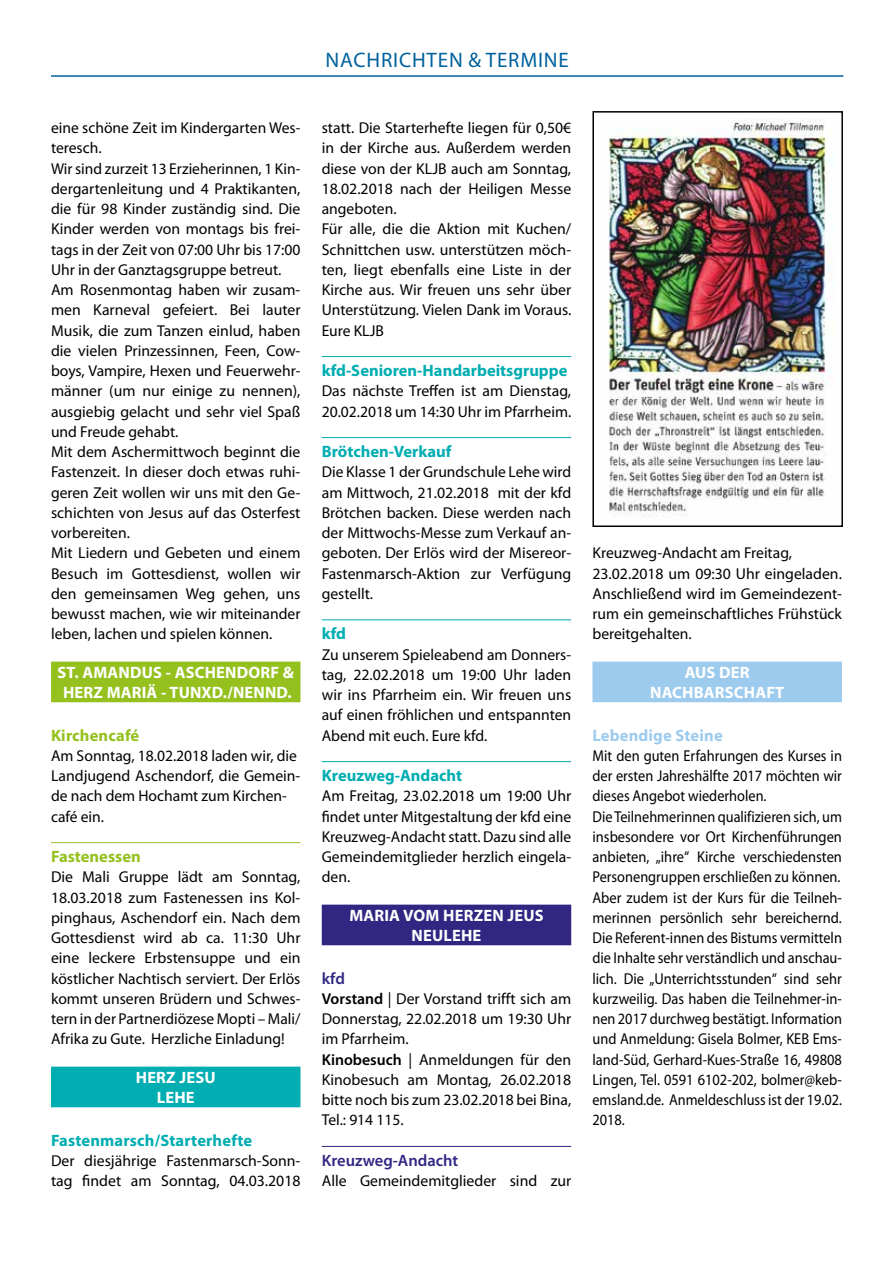
<style>
.page{position:relative;width:893px;height:1263px;background:#fff}
.page>*{position:absolute;margin:0;border:0;box-sizing:border-box;transform-origin:0 0}
.t1{font:21px "Myriad Pro";letter-spacing:.04em;color:#00619d}
.t2{font:700 16.5px/20.2px "Myriad Pro";letter-spacing:.01em;color:#fff;text-align:center}
.t3{font:700 16.5px "Myriad Pro";color:#00adb1}
.t4{font:700 16.5px "Myriad Pro";color:#95c11f}
.t5{font:600 16.5px "Myriad Pro";color:#312783}
.t6{font:700 16.5px "Myriad Pro";letter-spacing:.01em;color:#9dcbee}
.t7{font:15.75px/20.2px "Myriad Pro";color:#000}
.t8{font:15.75px/20.2px "Myriad Pro";color:#000;scale:.91 1}
.s1{font-weight:600}
</style>
<div class="page">
<div style="left:51px;top:662px;width:249px;height:20px;background:#95c11f"></div>
<div style="left:51px;top:682px;width:249px;height:20px;background:#95c11f"></div>
<hr style="left:51px;top:842px;width:249px;height:1px;background:#95c11f">
<div style="left:51px;top:1067px;width:249px;height:20px;background:#00adb1"></div>
<div style="left:51px;top:1087px;width:249px;height:20px;background:#00adb1"></div>
<hr style="left:322px;top:356px;width:249px;height:1px;background:#00adb1">
<hr style="left:322px;top:437px;width:249px;height:1px;background:#00adb1">
<hr style="left:322px;top:619px;width:249px;height:1px;background:#00adb1">
<hr style="left:322px;top:761px;width:249px;height:1px;background:#00adb1">
<div style="left:322px;top:905px;width:249px;height:20px;background:#312783"></div>
<div style="left:322px;top:925px;width:249px;height:20px;background:#312783"></div>
<hr style="left:322px;top:1146px;width:249px;height:1px;background:#312783">
<div style="left:592px;top:662px;width:250px;height:20px;background:#9dcbee"></div>
<div style="left:592px;top:682px;width:250px;height:20px;background:#9dcbee"></div>
<hr style="left:51px;top:75px;width:792px;height:2px;background:#00619d">
<img style="left:608px;top:119px;width:226px;height:398px">
<div style="left:592px;top:111px;width:251px;height:416px;border:2px solid #000"></div>
<h1 class="t1" style="left:325px;top:47px;width:245px">NACHRICHTEN &amp; TERMINE</h1>
<p class="t7" style="left:51px;top:117px;width:251px">eine schöne Zeit im Kindergarten Wes&shy;teresch.<br>Wir sind zurzeit 13 Erzieherinnen, 1 Kin&shy;dergartenleitung und 4 Praktikanten, die für 98 Kinder zuständig sind. Die Kinder werden von montags bis frei&shy;tags in der Zeit von 07:00 Uhr bis 17:00<br>Uhr in der Ganztagsgruppe betreut.<br>Am Rosenmontag haben wir zusam&shy;men Karneval gefeiert. Bei lauter Musik, die zum Tanzen einlud, haben die vielen Prinzessinnen, Feen, Cow&shy;boys, Vampire, Hexen und Feuerwehr&shy;männer (um nur einige zu nennen), ausgiebig gelacht und sehr viel Spaß und Freude gehabt.<br>Mit dem Aschermittwoch beginnt die Fastenzeit. In dieser doch etwas ruhi&shy;geren Zeit wollen wir uns mit den Ge&shy;schichten von Jesus auf das Osterfest vorbereiten.<br>Mit Liedern und Gebeten und einem Besuch im Gottesdienst, wollen wir den gemeinsamen Weg gehen, uns bewusst machen, wie wir miteinander leben, lachen und spielen können.</p>
<p class="t2" style="left:58px;top:661px;width:238px">ST. AMANDUS - ASCHENDORF &amp;<br>HERZ MARIÄ - TUNXD./NENND.</p>
<p class="t4" style="left:51px;top:724px;width:90px">Kirchencafé</p>
<p class="t7" style="left:51px;top:745px;width:251px">Am Sonntag, 18.02.2018 laden wir, die<br>Landjugend Aschendorf, die Gemein&shy;de nach dem Hochamt zum Kirchen&shy;café ein.</p>
<p class="t4" style="left:51px;top:846px;width:91px">Fastenessen</p>
<p class="t7" style="left:51px;top:867px;width:251px;text-align:justify">Die Mali Gruppe lädt am Sonntag, 18.03.2018 zum Fastenessen ins Kol&shy;pinghaus, Aschendorf ein. Nach dem Gottesdienst wird ab ca. 11:30 Uhr eine leckere Erbstensuppe und ein köstlicher Nachtisch serviert. Der Erlös kommt unseren Brüdern und Schwes&shy;tern in der Partnerdiözese Mopti – Mali/ Afrika zu Gute. Herzliche Einladung!</p>
<p class="t2" style="left:136px;top:1066px;width:81px">HERZ JESU<br>LEHE</p>
<p class="t3" style="left:51px;top:1129px;width:203px">Fastenmarsch/Starterhefte</p>
<p class="t7" style="left:51px;top:1150px;width:251px">Der diesjährige Fastenmarsch-Sonn&shy;tag findet am Sonntag, 04.03.2018</p>
<p class="t7" style="left:322px;top:117px;width:251px">statt. Die Starterhefte liegen für 0,50€ in der Kirche aus. Außerdem werden diese von der KLJB auch am Sonntag,<br>18.02.2018 nach der Heiligen Messe angeboten.<br>Für alle, die die Aktion mit Kuchen/<br>Schnittchen usw. unterstützen möch&shy;ten, liegt ebenfalls eine Liste in der<br>Kirche aus. Wir freuen uns sehr über<br>Unterstützung. Vielen Dank im Voraus.<br>Eure KLJB</p>
<p class="t3" style="left:322px;top:360px;width:247px">kfd-Senioren-Handarbeitsgruppe</p>
<p class="t7" style="left:322px;top:381px;width:251px">Das nächste Treffen ist am Dienstag,<br>20.02.2018 um 14:30 Uhr im Pfarrheim.</p>
<p class="t3" style="left:322px;top:441px;width:131px">Brötchen-Verkauf</p>
<p class="t7" style="left:322px;top:462px;width:251px;text-align:justify">Die Klasse 1 der Grundschule Lehe wird am Mittwoch, 21.02.2018 mit der kfd Brötchen backen. Diese werden nach der Mittwochs-Messe zum Verkauf an&shy;geboten. Der Erlös wird der Misereor-Fastenmarsch-Aktion zur Verfügung gestellt.</p>
<p class="t3" style="left:322px;top:623px;width:26px">kfd</p>
<p class="t7" style="left:322px;top:644px;width:251px;text-align:justify">Zu unserem Spieleabend am Donners&shy;tag, 22.02.2018 um 19:00 Uhr laden wir ins Pfarrheim ein. Wir freuen uns auf einen fröhlichen und entspannten Abend mit euch. Eure kfd.</p>
<p class="t3" style="left:322px;top:765px;width:142px">Kreuzweg-Andacht</p>
<p class="t7" style="left:322px;top:786px;width:251px;text-align:justify">Am Freitag, 23.02.2018 um 19:00 Uhr findet unter Mitgestaltung der kfd eine Kreuzweg-Andacht statt. Dazu sind alle Gemeindemitglieder herzlich eingela&shy;den.</p>
<p class="t2" style="left:349px;top:904px;width:196px">MARIA VOM HERZEN JEUS<br>NEULEHE</p>
<p class="t5" style="left:322px;top:967px;width:25px">kfd</p>
<p class="t7" style="left:322px;top:988px;width:251px"><span class="s1">Vorstand</span> | Der Vorstand trifft sich am<br>Donnerstag, 22.02.2018 um 19:30 Uhr im Pfarrheim.<br><span class="s1">Kinobesuch</span> | Anmeldungen für den<br>Kinobesuch am Montag, 26.02.2018 bitte noch bis zum 23.02.2018 bei Bina,<br>Tel.: 914 115.</p>
<p class="t5" style="left:322px;top:1150px;width:138px">Kreuzweg-Andacht</p>
<p class="t7" style="left:322px;top:1170px;width:251px">Alle Gemeindemitglieder sind zur</p>
<p class="t7" style="left:592px;top:543px;width:251px">Kreuzweg-Andacht am Freitag,<br>23.02.2018 um 09:30 Uhr eingeladen.<br>Anschließend wird im Gemeindezent&shy;rum ein gemeinschaftliches Frühstück bereitgehalten.</p>
<p class="t2" style="left:650px;top:661px;width:136px">AUS DER<br>NACHBARSCHAFT</p>
<p class="t6" style="left:592px;top:724px;width:132px">Lebendige Steine</p>
<p class="t8" style="left:592px;top:745px;width:276px">Mit den guten Erfahrungen des Kurses in der ersten Jahreshälfte 2017 möchten wir dieses Angebot wiederholen.<br>Die Teilnehmerinnen qualifizieren sich, um insbesondere vor Ort Kirchenführungen anbieten, „ihre“ Kirche verschiedensten Personengruppen erschließen zu können.<br>Aber zudem ist der Kurs für die Teilneh&shy;merinnen persönlich sehr bereichernd.<br>Die Referent-innen des Bistums vermitteln die Inhalte sehr verständlich und anschau&shy;lich. Die „Unterrichtsstunden“ sind sehr kurzweilig. Das haben die Teilnehmer-in&shy;nen 2017 durchweg bestätigt. Information und Anmeldung: Gisela Bolmer, KEB Ems&shy;land-Süd, Gerhard-Kues-Straße 16, 49808<br>Lingen, Tel. 0591 6102-202, bolmer@keb&shy;emsland.de. Anmeldeschluss ist der 19.02.<br>2018.</p>
</div>
